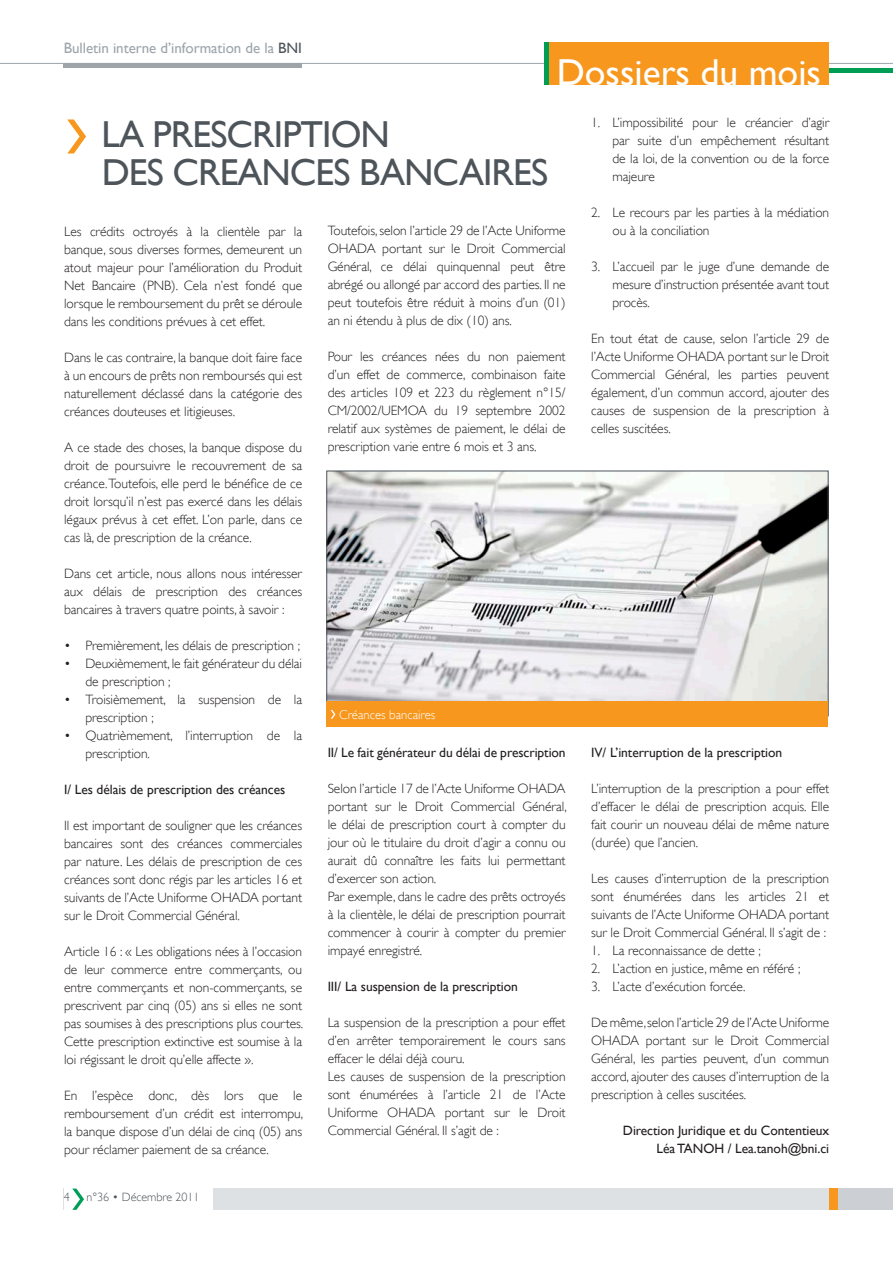
<style>
.page{position:relative;width:893px;height:1263px;background:#fff}
.page>*{position:absolute;margin:0;border:0;box-sizing:border-box;transform-origin:0 0}
.t1{font:37.5px/37.5px "Gill Sans";letter-spacing:-.025em;color:#4d545a}
.t2{font:37.5px "Gill Sans";color:#fff}
.t3{font:15px "Gill Sans";letter-spacing:-.005em;color:#9da5ab}
.t4{font:300 13.5px/18px "Gill Sans";letter-spacing:-.005em;color:#231f20;text-align:justify}
.t5{font:13.5px/18px "Gill Sans";letter-spacing:-.005em;color:#231f20}
.t6{font:300 12.75px "Gill Sans";color:#fff}
.t7{font:300 12px "Gill Sans";color:#4d545a}
.s1{color:#4d545a}
</style>
<div class="page">
<hr style="left:0;top:63px;width:893px;height:1px;background:#9da5ab">
<hr style="left:64px;top:64px;width:238px;height:4px;background:#9da5ab">
<div style="left:64px;top:1188px;width:765px;height:22px;background:#dee1e4"></div>
<div style="left:829px;top:1188px;width:9px;height:22px;background:#f7971d"></div>
<div style="left:838px;top:1188px;width:55px;height:22px;background:#ccd0d4"></div>
<hr style="left:553px;top:68px;width:340px;height:4px;background:#009d54">
<div style="left:549px;top:43px;width:280px;height:42px;background:#f7971d"></div>
<div style="left:544px;top:43px;width:5px;height:42px;background:#009d54"></div>
<svg style="left:67px;top:119px;width:19px;height:34px"></svg>
<div style="left:64px;top:1186px;width:149px;height:26px;background:#fff"></div>
<svg style="left:72px;top:1188px;width:12px;height:22px"></svg>
<img style="left:329px;top:473px;width:497px;height:228px">
<div style="left:326px;top:701px;width:502px;height:26px;background:#f7971d"></div>
<svg style="left:331px;top:710px;width:4px;height:9px"></svg>
<p class="t3" style="left:64px;top:39px;width:229px">Bulletin interne d’information de la <span class="s1">BNI</span></p>
<h1 class="t2" style="left:557px;top:50px;width:266px">Dossiers du mois</h1>
<h1 class="t1" style="left:102px;top:116px;width:448px">LA PRESCRI PTION<br>DES CREANCES BANCAIR ES</h1>
<p class="t4" style="left:64px;top:222px;width:240px">Les crédits octroyés à la clientèle par la banque, sous diverses formes, demeurent un atout majeur pour l’amélioration du Produit Net Bancaire (PNB). Cela n’est fondé que lorsque le remboursement du prêt se déroule dans les conditions prévues à cet effet.</p>
<p class="t4" style="left:64px;top:348px;width:239px">Dans le cas contraire, la banque doit faire face à un encours de prêts non remboursés qui est naturellement déclassé dans la catégorie des créances douteuses et litigieuses.</p>
<p class="t4" style="left:64px;top:438px;width:240px">A ce stade des choses, la banque dispose du droit de poursuivre le recouvrement de sa créance. Toutefois, elle perd le bénéfice de ce droit lorsqu’il n’est pas exercé dans les délais légaux prévus à cet effet. L’on parle, dans ce cas là, de prescription de la créance.</p>
<p class="t4" style="left:64px;top:564px;width:240px">Dans cet article, nous allons nous intéresser aux délais de prescription des créances bancaires à travers quatre points, à savoir :</p>
<p class="t4" style="left:64px;top:636px;width:237px">• Premièrement, les délais de prescription ;</p>
<p class="t4" style="left:85px;top:654px;width:218px;text-indent:-21px">• Deuxièmement, le fait générateur du délai de prescription ;</p>
<p class="t4" style="left:85px;top:690px;width:218px;text-indent:-21px">• Troisièmement, la suspension de la prescription ;</p>
<p class="t4" style="left:85px;top:726px;width:218px;text-indent:-21px">• Quatrièmement, l’interruption de la prescription.</p>
<p class="t5" style="left:64px;top:780px;width:223px">I/ Les délais de prescription des créances</p>
<p class="t4" style="left:64px;top:816px;width:240px">Il est important de souligner que les créances bancaires sont des créances commerciales par nature. Les délais de prescription de ces créances sont donc régis par les articles 16 et suivants de l’Acte Uniforme OHADA portant sur le Droit Commercial Général.</p>
<p class="t4" style="left:64px;top:942px;width:241px">Article 16 : « Les obligations nées à l’occasion de leur commerce entre commerçants, ou entre commerçants et non-commerçants, se prescrivent par cinq (05) ans si elles ne sont pas soumises à des prescriptions plus courtes.<br>Cette prescription extinctive est soumise à la loi régissant le droit qu’elle affecte ».</p>
<p class="t4" style="left:64px;top:1086px;width:241px">En l’espèce donc, dès lors que le remboursement d’un crédit est interrompu, la banque dispose d’un délai de cinq (05) ans pour réclamer paiement de sa créance.</p>
<p class="t7" style="left:64px;top:1190px;width:7px">4</p>
<p class="t7" style="left:86px;top:1190px;width:115px">n°36 • Décembre 2011</p>
<p class="t7" style="left:64px;top:1190px;width:7px">2</p>
<p class="t4" style="left:328px;top:222px;width:240px">Toutefois, selon l’article 29 de l’Acte Uniforme OHADA portant sur le Droit Commercial Général, ce délai quinquennal peut être abrégé ou allongé par accord des parties. Il ne peut toutefois être réduit à moins d’un (01) an ni étendu à plus de dix (10) ans.</p>
<p class="t4" style="left:328px;top:348px;width:240px">Pour les créances nées du non paiement d’un effet de commerce, combinaison faite des articles 109 et 223 du règlement n°15/ CM/2002/UEMOA du 19 septembre 2002 relatif aux systèmes de paiement, le délai de prescription varie entre 6 mois et 3 ans.</p>
<p class="t6" style="left:339px;top:707px;width:98px">Créances bancaires</p>
<p class="t5" style="left:328px;top:744px;width:240px">II / Le fait générateur du délai de prescription</p>
<p class="t4" style="left:328px;top:780px;width:241px;text-align:left">Selon l’article 17 de l’Acte Uniforme OHADA portant sur le Droit Commercial Général, le délai de prescription court à compter du jour où le titulaire du droit d’agir a connu ou aurait dû connaître les faits lui permettant d’exercer son action.<br>Par exemple, dans le cadre des prêts octroyés à la clientèle, le délai de prescription pourrait commencer à courir à compter du premier impayé enregistré.</p>
<p class="t5" style="left:328px;top:978px;width:192px">III / La suspension de la prescription</p>
<p class="t4" style="left:328px;top:1014px;width:240px;text-align:left">La suspension de la prescription a pour effet d’en arrêter temporairement le cours sans effacer le délai déjà couru.<br>Les causes de suspension de la prescription sont énumérées à l’article 21 de l’Acte Uniforme OHADA portant sur le Droit Commercial Général. Il s’agit de :</p>
<p class="t4" style="left:612px;top:114px;width:218px;text-indent:-21px">1. L’impossibilité pour le créancier d’agir par suite d’un empêchement résultant de la loi, de la convention ou de la force majeure</p>
<p class="t4" style="left:612px;top:204px;width:218px;text-indent:-21px">2. Le recours par les parties à la médiation ou à la conciliation</p>
<p class="t4" style="left:612px;top:258px;width:218px;text-indent:-21px">3. L’accueil par le juge d’une demande de mesure d’instruction présentée avant tout procès.</p>
<p class="t4" style="left:591px;top:330px;width:240px">En tout état de cause, selon l’article 29 de l’Acte Uniforme OHADA portant sur le Droit Commercial Général, les parties peuvent également, d’un commun accord, ajouter des causes de suspension de la prescription à celles suscitées.</p>
<p class="t5" style="left:591px;top:744px;width:192px">IV / L’interruption de la prescription</p>
<p class="t4" style="left:591px;top:780px;width:239px">L’interruption de la prescription a pour effet d’effacer le délai de prescription acquis. Elle fait courir un nouveau délai de même nature (durée) que l’ancien.</p>
<p class="t4" style="left:591px;top:870px;width:240px">Les causes d’interruption de la prescription sont énumérées dans les articles 21 et suivants de l’Acte Uniforme OHADA portant sur le Droit Commercial Général. Il s’agit de :</p>
<p class="t4" style="left:591px;top:942px;width:171px">1. La reconnaissance de dette ;</p>
<p class="t4" style="left:591px;top:960px;width:211px">2. L’action en justice, même en référé ;</p>
<p class="t4" style="left:591px;top:978px;width:156px">3. L’acte d’exécution forcée.</p>
<p class="t4" style="left:591px;top:1014px;width:240px">De même, selon l’article 29 de l’Acte Uniforme OHADA portant sur le Droit Commercial Général, les parties peuvent, d’un commun accord, ajouter des causes d’interruption de la prescription à celles suscitées.</p>
<p class="t5" style="left:657px;top:1122px;width:174px;text-indent:-34px">Direction Juridique et du Contentieux<br>Léa TANOH</p>
<p class="t5" style="left:728px;top:1140px;width:103px">/ Lea.tanoh@bni.ci</p>
</div>
